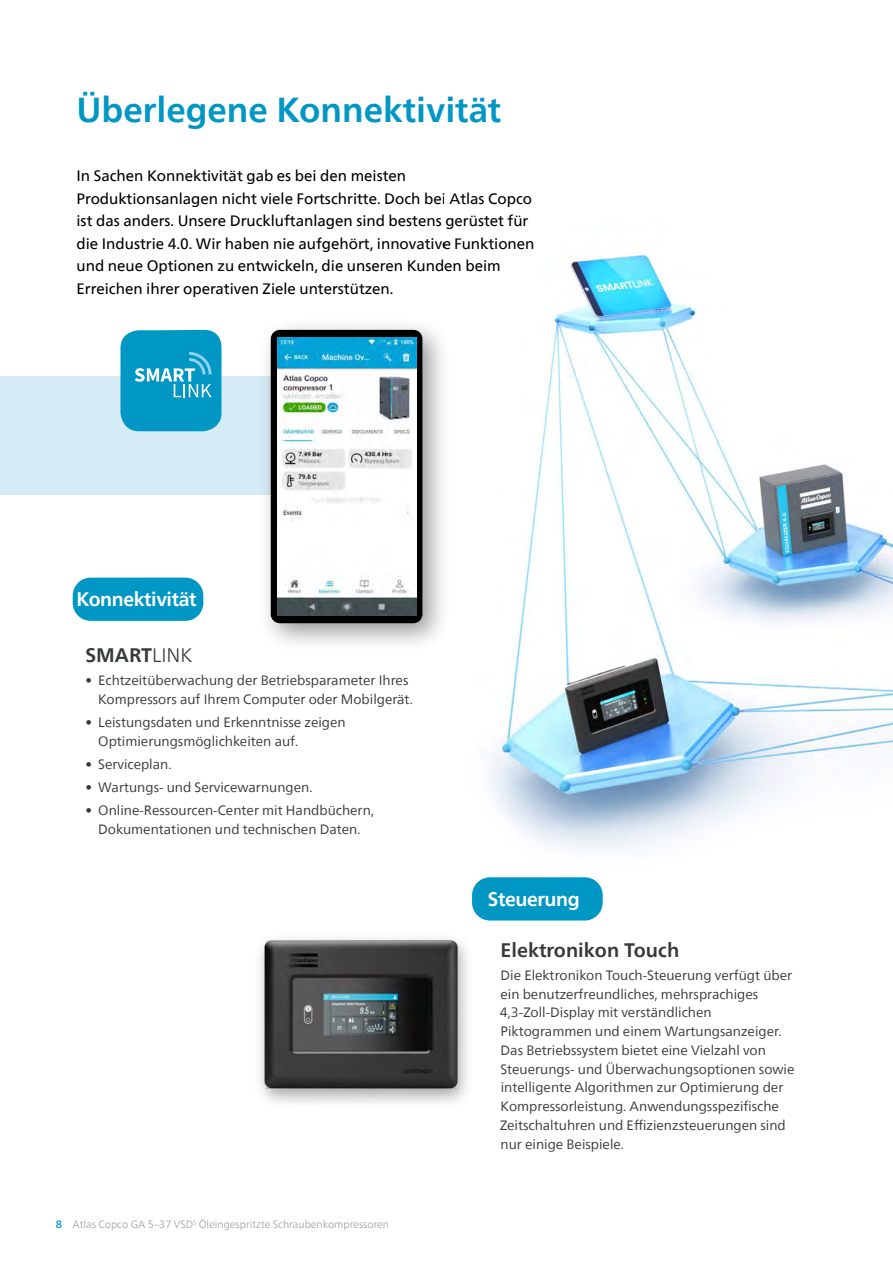
<style>
.page{position:relative;width:893px;height:1263px;background:#fff}
.page>*{position:absolute;margin:0;border:0;box-sizing:border-box;transform-origin:0 0}
.t1{font:700 34.5px "Neue Frutiger World";color:#0097c4}
.t2{font:700 19.5px "Neue Frutiger World";color:#373a3b}
.t3{font:700 19.5px "Neue Frutiger World";letter-spacing:-.02em;color:#fff}
.t4{font:15px/22.5px "Neue Frutiger World";color:#000}
.t5{font:13.5px/18.8px "Neue Frutiger World";color:#373a3b}
.t6{font:300 10.5px "Neue Frutiger World";color:#9d9d9c}
.s1{font-weight:300}
.s2{font-weight:500;color:#0097c4}
</style>
<div class="page">
<div style="left:0;top:377px;width:324px;height:118px;background:#d5ecf6"></div>
<img style="left:472px;top:254px;width:421px;height:667px">
<div style="left:73px;top:578px;width:130px;height:43px;background:#0097c4;border-radius:18px"></div>
<div style="left:252px;top:932px;width:222px;height:177px;background:#fafafa"></div>
<img style="left:261px;top:940px;width:205px;height:160px">
<div style="left:257px;top:316px;width:195px;height:336px;background:#000;opacity:.4"></div>
<div style="left:271px;top:330px;width:151px;height:293px;background:#000;border-radius:9px"></div>
<img style="left:277px;top:337px;width:139px;height:279px">
<svg style="left:120px;top:329px;width:102px;height:102px"></svg>
<div style="left:472px;top:877px;width:131px;height:43px;background:#0097c4;border-radius:18px"></div>
<h1 class="t1" style="left:77px;top:80px;width:426px">Überlegene Konnektivität</h1>
<p class="t4" style="left:77px;top:165px;width:459px">In Sachen Konnektivität gab es bei den meisten Produktionsanlagen nicht viele Fortschritte. Doch bei Atlas Copco ist das anders. Unsere Druckluftanlagen sind bestens gerüstet für die Industrie 4.0. Wir haben nie aufgehört, innovative Funktionen und neue Optionen zu entwickeln, die unseren Kunden beim Erreichen ihrer operativen Ziele unterstützen.</p>
<h2 class="t3" style="left:77px;top:582px;width:121px">Konnektivität</h2>
<h2 class="t2" style="left:85px;top:638px;width:109px">SMART<span class="s1">LINK</span></h2>
<p class="t5" style="left:98px;top:671px;width:316px;text-indent:-13px">• Echtzeitüberwachung der Betriebsparameter Ihres<br>Kompressors auf Ihrem Computer oder Mobilgerät.</p>
<p class="t5" style="left:98px;top:713px;width:249px;text-indent:-13px">• Leistungsdaten und Erkenntnisse zeigen<br>Optimierungsmöglichkeiten auf.</p>
<p class="t5" style="left:85px;top:755px;width:88px">• Serviceplan.</p>
<p class="t5" style="left:85px;top:778px;width:229px">• Wartungs- und Servicewarnungen.</p>
<p class="t5" style="left:85px;top:801px;width:290px;text-align:center">• Online-Ressourcen-Center mit Handbüchern,<br>Dokumentationen und technischen Daten.</p>
<p class="t6" style="left:56px;top:1216px;width:335px"><span class="s2">8</span> Atlas Copco GA 5–37 VSD<sup>S</sup> Öleingespritzte Schraubenkompressoren</p>
<h2 class="t3" style="left:488px;top:882px;width:93px">Steuerung</h2>
<h2 class="t2" style="left:500px;top:933px;width:180px">Elektronikon Touch</h2>
<p class="t5" style="left:500px;top:966px;width:296px">Die Elektronikon Touch-Steuerung verfügt über ein benutzerfreundliches, mehrsprachiges 4,3-Zoll-Display mit verständlichen Piktogrammen und einem Wartungsanzeiger.<br>Das Betriebssystem bietet eine Vielzahl von Steuerungs- und Überwachungsoptionen sowie intelligente Algorithmen zur Optimierung der Kompressorleistung. Anwendungsspezifische Zeitschaltuhren und Effizienzsteuerungen sind nur einige Beispiele.</p>
</div>
